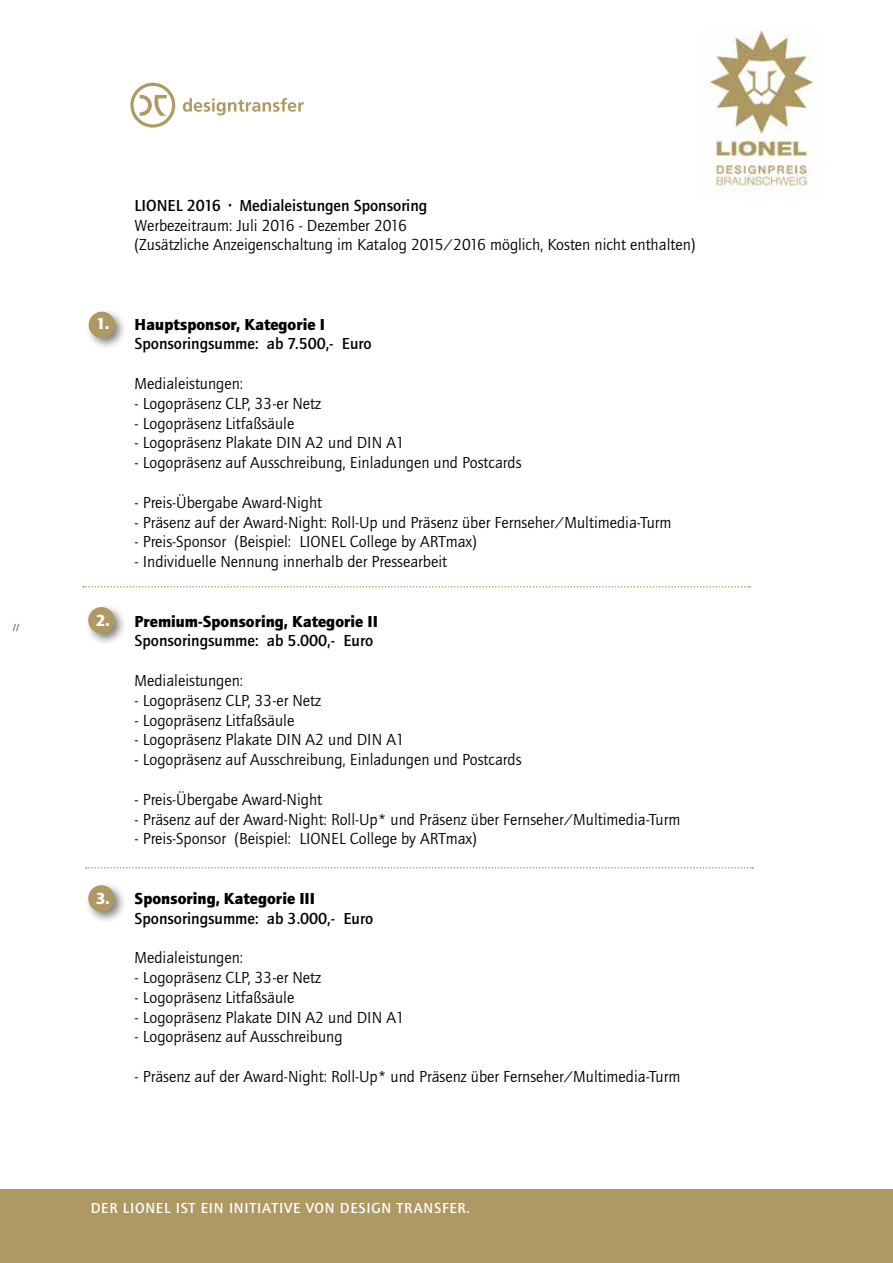
<style>
.page{position:relative;width:893px;height:1263px;background:#fff}
.page>*{position:absolute;margin:0;border:0;box-sizing:border-box;transform-origin:0 0}
.t1{font:16.5px/19.8px "Quay Sans EF";color:#000}
.t2{font:500 16.5px "Quay Sans EF";color:#000}
.t3{font:900 16.5px "Quay Sans EF";color:#000}
.t4{font:900 16.5px "Quay Sans EF";color:#fff}
.t5{font:500 15px "Quay Sans EF";letter-spacing:.05em;color:#fff}
.t6{font:700 condensed 9.75px "Helvetica Neue";color:#707172}
</style>
<div class="page">
<img style="left:708px;top:29px;width:111px;height:162px">
<div style="left:0;top:1189px;width:893px;height:74px;background:#ae9962"></div>
<div style="left:85px;top:308px;width:43px;height:43px;background:#000;opacity:.5"></div>
<div style="left:89px;top:312px;width:26px;height:26px;background:#ae9962;border-radius:50%"></div>
<div style="left:85px;top:604px;width:42px;height:42px;background:#000;opacity:.5"></div>
<div style="left:88px;top:607px;width:27px;height:26px;background:#ae9962;border-radius:50%"></div>
<div style="left:85px;top:882px;width:42px;height:42px;background:#000;opacity:.5"></div>
<div style="left:88px;top:885px;width:27px;height:26px;background:#ae9962;border-radius:50%"></div>
<svg style="left:83px;top:586px;width:667px;height:2px"></svg>
<svg style="left:86px;top:867px;width:667px;height:1px"></svg>
<svg style="left:140px;top:95px;width:27px;height:21px"></svg>
<div style="left:130px;top:83px;width:45px;height:45px;border:3px solid #ae9962;border-radius:50%"></div>
<svg style="left:183px;top:98px;width:121px;height:17px"></svg>
<p class="t6" style="left:13px;top:619px;width:8px">//</p>
<p class="t2" style="left:135px;top:196px;width:294px">LIONEL 2016 · Medialeistungen Sponsoring</p>
<p class="t1" style="left:135px;top:215px;width:562px">Werbezeitraum: Juli 2016 - Dezember 2016<br>(Zusätzliche Anzeigenschaltung im Katalog 2015/2016 möglich, Kosten nicht enthalten)</p>
<p class="t4" style="left:96px;top:314px;width:14px">1.</p>
<p class="t3" style="left:135px;top:314px;width:192px">Hauptsponsor, Kategorie I</p>
<p class="t2" style="left:135px;top:335px;width:239px">Sponsoringsumme: ab 7.500,- Euro</p>
<p class="t1" style="left:135px;top:374px;width:110px">Medialeistungen:</p>
<p class="t1" style="left:135px;top:394px;width:188px">- Logopräsenz CLP, 33-er Netz</p>
<p class="t1" style="left:135px;top:413px;width:161px">- Logopräsenz Litfaßsäule</p>
<p class="t1" style="left:135px;top:433px;width:272px">- Logopräsenz Plakate DIN A2 und DIN A1</p>
<p class="t1" style="left:135px;top:453px;width:388px">- Logopräsenz auf Ausschreibung, Einladungen und Postcards</p>
<p class="t1" style="left:135px;top:493px;width:189px">- Preis-Übergabe Award-Night</p>
<p class="t1" style="left:135px;top:512px;width:538px">- Präsenz auf der Award-Night: Roll-Up und Präsenz über Fernseher/Multimedia-Turm</p>
<p class="t1" style="left:135px;top:532px;width:344px">- Preis-Sponsor (Beispiel: LIONEL College by ARTmax)</p>
<p class="t1" style="left:135px;top:552px;width:314px">- Individuelle Nennung innerhalb der Pressearbeit</p>
<p class="t4" style="left:96px;top:610px;width:15px">2.</p>
<p class="t3" style="left:135px;top:611px;width:245px">Premium-Sponsoring, Kategorie II</p>
<p class="t2" style="left:135px;top:632px;width:240px">Sponsoringsumme: ab 5.000,- Euro</p>
<p class="t1" style="left:135px;top:671px;width:110px">Medialeistungen:</p>
<p class="t1" style="left:135px;top:691px;width:188px">- Logopräsenz CLP, 33-er Netz</p>
<p class="t1" style="left:135px;top:710px;width:161px">- Logopräsenz Litfaßsäule</p>
<p class="t1" style="left:135px;top:730px;width:272px">- Logopräsenz Plakate DIN A2 und DIN A1</p>
<p class="t1" style="left:135px;top:750px;width:388px">- Logopräsenz auf Ausschreibung, Einladungen und Postcards</p>
<p class="t1" style="left:135px;top:790px;width:189px">- Preis-Übergabe Award-Night</p>
<p class="t1" style="left:135px;top:809px;width:547px">- Präsenz auf der Award-Night: Roll-Up* und Präsenz über Fernseher/Multimedia-Turm</p>
<p class="t1" style="left:135px;top:829px;width:344px">- Preis-Sponsor (Beispiel: LIONEL College by ARTmax)</p>
<p class="t4" style="left:96px;top:888px;width:15px">3.</p>
<p class="t3" style="left:135px;top:889px;width:182px">Sponsoring, Kategorie III</p>
<p class="t2" style="left:135px;top:909px;width:240px">Sponsoringsumme: ab 3.000,- Euro</p>
<p class="t1" style="left:135px;top:948px;width:110px">Medialeistungen:</p>
<p class="t1" style="left:135px;top:968px;width:188px">- Logopräsenz CLP, 33-er Netz</p>
<p class="t1" style="left:135px;top:988px;width:161px">- Logopräsenz Litfaßsäule</p>
<p class="t1" style="left:135px;top:1007px;width:272px">- Logopräsenz Plakate DIN A2 und DIN A1</p>
<p class="t1" style="left:135px;top:1027px;width:209px">- Logopräsenz auf Ausschreibung</p>
<p class="t1" style="left:135px;top:1067px;width:547px">- Präsenz auf der Award-Night: Roll-Up* und Präsenz über Fernseher/Multimedia-Turm</p>
<p class="t5" style="left:91px;top:1199px;width:381px">DER LIONEL IST EIN INITIATIVE VON DESIGN TRANSFER.</p>
</div>
